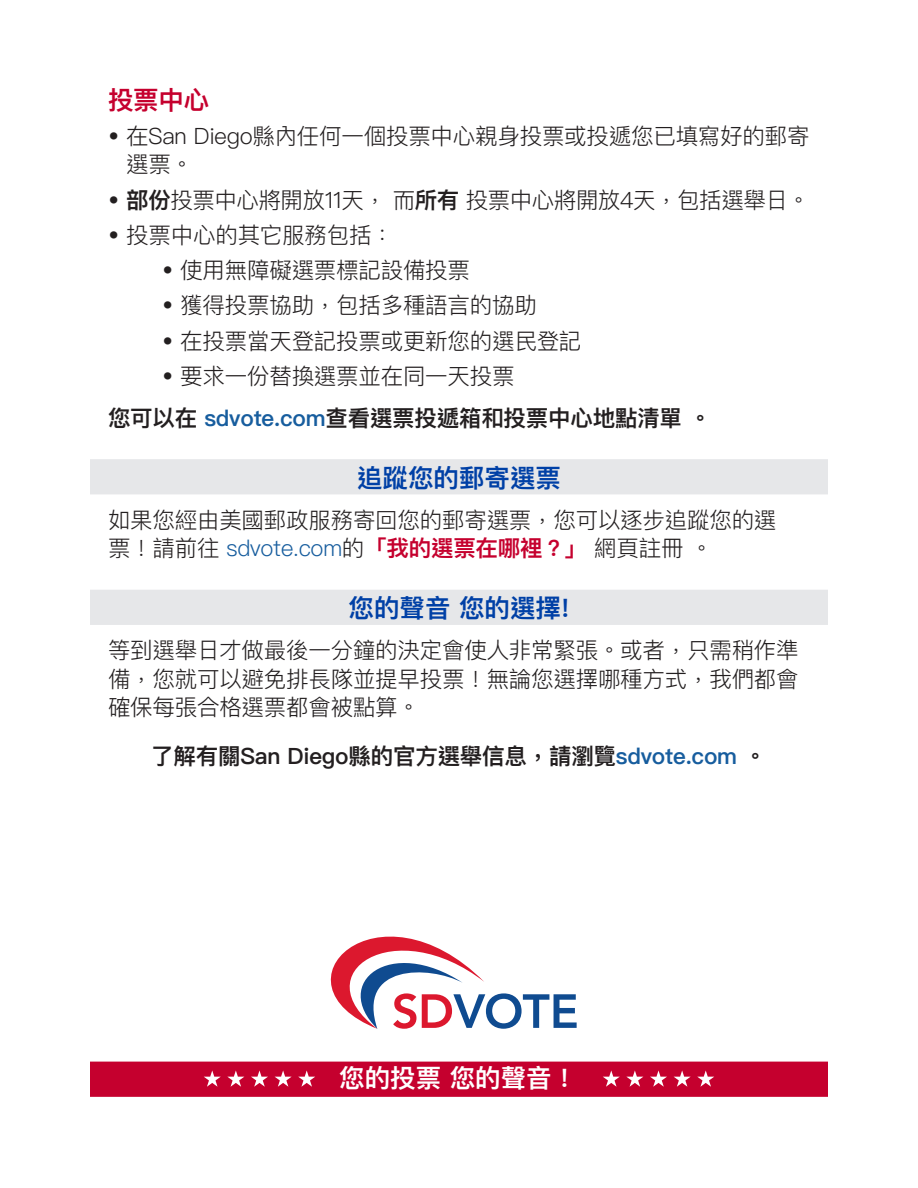
<style>
.page{position:relative;width:918px;height:1188px;background:#fff}
.page>*{position:absolute;margin:0;border:0;box-sizing:border-box;transform-origin:0 0}
.Subhead_w_grey_bar{font:600 25.5px "Ping Fang HK";color:#0040a6}
.Subhead_rev_in_black{font:600 25.5px "Ping Fang HK";color:#fff}
.Text_Bliss_Light{font:600 25.5px "Ping Fang HK";color:#c5002e}
.Text_Bliss_Light-2{font:300 22.5px/28.5px "Ping Fang HK";letter-spacing:-.01em;color:#231f20}
.Text_Bliss_Light-3{font:600 22.5px "Ping Fang HK";letter-spacing:-.01em;color:#231f20}
.s1{font-weight:600}
.s2{color:#175d9e}
.s3{font-weight:600;color:#c5002e}
</style>
<div class="page">
<div style="left:90px;top:459px;width:738px;height:35px;background:#e6e7e9"></div>
<div style="left:90px;top:590px;width:738px;height:35px;background:#e6e7e9"></div>
<div style="left:90px;top:1062px;width:738px;height:35px;background:#c5002e"></div>
<svg style="left:204px;top:1070px;width:111px;height:17px"></svg>
<svg style="left:603px;top:1070px;width:111px;height:17px"></svg>
<svg style="left:331px;top:937px;width:246px;height:92px"></svg>
<p class="Text_Bliss_Light" style="left:108px;top:84px;width:103px">投票中心</p>
<p class="Text_Bliss_Light-2" style="left:126px;top:121px;width:685px;text-indent:-18px">• 在San Diego縣內任何一個投票中心親身投票或投遞您已填寫好的郵寄選票。</p>
<p class="Text_Bliss_Light-2" style="left:108px;top:185px;width:703px">• <span class="s1">部份</span>投票中心將開放11天， 而<span class="s1">所有</span> 投票中心將開放4天，包括選舉日。</p>
<p class="Text_Bliss_Light-2" style="left:108px;top:220px;width:287px">• 投票中心的其它服務包括：</p>
<p class="Text_Bliss_Light-2" style="left:162px;top:255px;width:310px">• 使用無障礙選票標記設備投票</p>
<p class="Text_Bliss_Light-2" style="left:162px;top:291px;width:376px">• 獲得投票協助，包括多種語言的協助</p>
<p class="Text_Bliss_Light-2" style="left:162px;top:326px;width:421px">• 在投票當天登記投票或更新您的選民登記</p>
<p class="Text_Bliss_Light-2" style="left:162px;top:361px;width:354px">• 要求一份替換選票並在同一天投票</p>
<p class="Text_Bliss_Light-3" style="left:108px;top:404px;width:605px">您可以在 <span class="s2">sdvote.com</span>查看選票投遞箱和投票中心地點清單 。</p>
<p class="Subhead_w_grey_bar" style="left:357px;top:462px;width:205px">追蹤您的郵寄選票</p>
<p class="Text_Bliss_Light-2" style="left:108px;top:505px;width:670px">如果您經由美國郵政服務寄回您的郵寄選票，您可以逐步追蹤您的選票！請前往 <span class="s2">sdvote.com</span>的<span class="s3">「我的選票在哪裡？」</span> 網頁註冊 。</p>
<p class="Subhead_w_grey_bar" style="left:349px;top:592px;width:222px">您的聲音 您的選擇!</p>
<p class="Text_Bliss_Light-2" style="left:108px;top:636px;width:692px;text-align:justify">等到選舉日才做最後一分鐘的決定會使人非常緊張。或者，只需稍作準備，您就可以避免排長隊並提早投票！無論您選擇哪種方式，我們都會確保每張合格選票都會被點算。</p>
<p class="Text_Bliss_Light-3" style="left:151px;top:742px;width:617px">了解有關San Diego縣的官方選舉信息，請瀏覽<span class="s2">sdvote.com</span> 。</p>
<p class="Subhead_rev_in_black" style="left:339px;top:1062px;width:239px">您的投票 您的聲音！</p>
</div>
